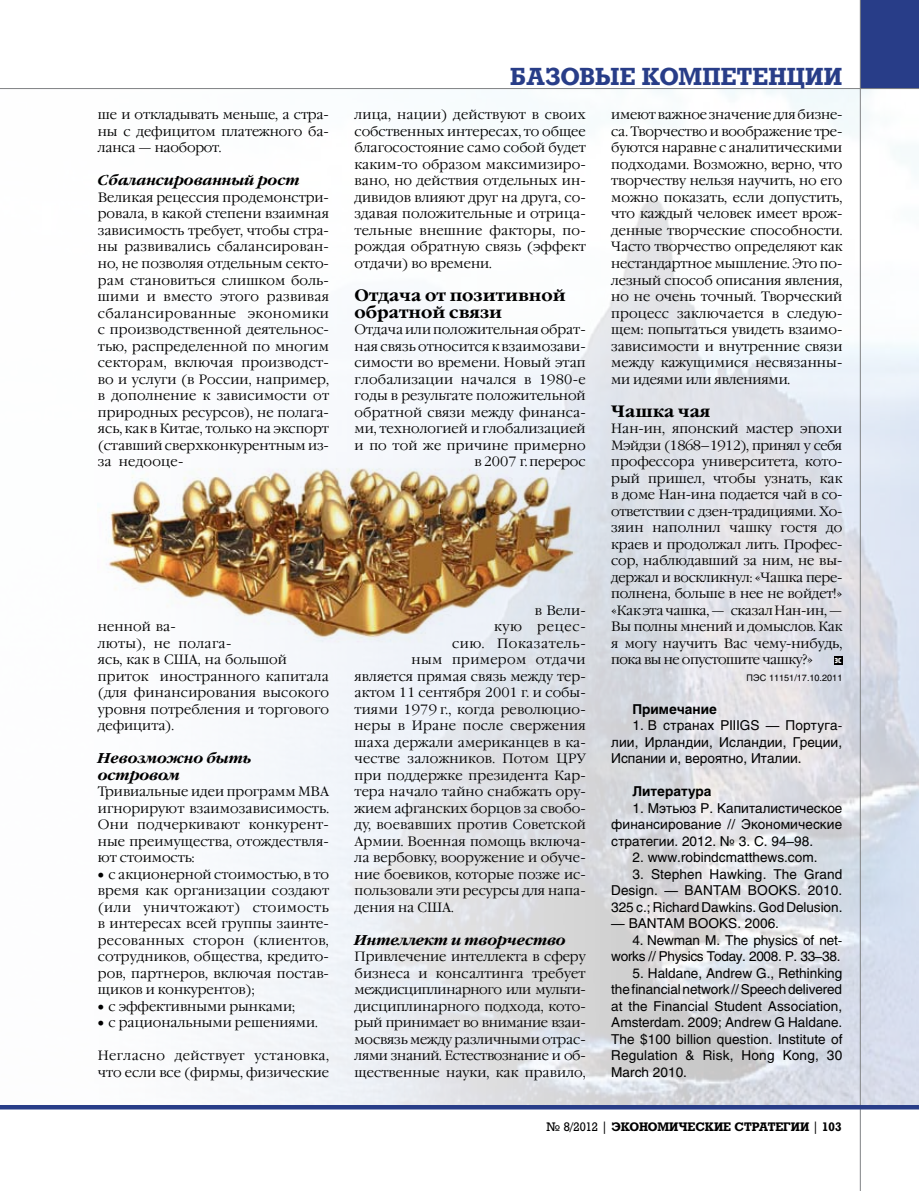
<style>
.page{position:relative;width:919px;height:1191px;background:#fff}
.page>*{position:absolute;margin:0;border:0;box-sizing:border-box;transform-origin:0 0}
.t1{font:700 24px "Rodeo";letter-spacing:.01em;color:#283d88}
.t2{font:700 16.5px/16.5px "Garamond C";color:#000}
.t3{font:italic 700 14.25px/16.5px "Garamond C";color:#000}
.t4{font:300 13.5px/16.5px "Garamond C";letter-spacing:.005em;color:#000;text-align:justify}
.t5{font:13.5px/16.5px "Helios";color:#000;text-align:justify}
.t6{font:300 13.5px/16.5px "Garamond C";letter-spacing:.03em;color:#000}
.t7{font:13.5px/16.5px "Helios";letter-spacing:-.025em;color:#000;text-align:right}
.t8{font:700 13.5px "Helios";color:#000}
.t9{font:300 13.5px "Garamond C";letter-spacing:.04em;color:#000}
.t10{font:300 13.5px "Garamond C";letter-spacing:.055em;color:#000}
.t11{font:700 12px "Rodeo";color:#000}
.t12{font:12px "Rodeo";color:#000}
.t13{font:9px "Helios";color:#000}
.t14{font:9px "Hermes C";color:#fff}
.s1{font-weight:700}
.s2{font-weight:400}
</style>
<div class="page">
<img style="left:217px;top:89px;width:701px;height:1016px">
<div style="left:859px;top:0;width:59px;height:89px;background:#283d88"></div>
<hr style="left:0;top:88px;width:918px;height:1px;background:#808284">
<hr style="left:859px;top:0;width:1px;height:1191px;background:#808284">
<hr style="left:0;top:1105px;width:918px;height:4px;background:#283d88">
<img style="left:106px;top:453px;width:479px;height:208px">
<div style="left:833px;top:656px;width:9px;height:8px;background:#000"></div>
<p class="t4" style="left:98px;top:107px;width:233px">ше и откладывать меньше, а стра&shy;ны с дефицитом платежного ба&shy;ланса — наоборот.</p>
<p class="t3" style="left:98px;top:173px;width:203px">Сбалансированный рост</p>
<p class="t4" style="left:98px;top:190px;width:233px">Великая рецессия продемонстри&shy;ровала, в какой степени взаимная зависимость требует, чтобы стра&shy;ны развивались сбалансирован&shy;но, не позволяя отдельным секто&shy;рам становиться слишком боль&shy;шими и вместо этого развивая сбалансированные экономики с производственной деятельнос&shy;тью, распределенной по многим секторам, включая производст&shy;во и услуги (в России, например, в дополнение к зависимости от природных ресурсов), не полага&shy;ясь, как в Китае, только на экспорт (ставший сверхконкурентным из&shy;за недооце-</p>
<p class="t4" style="left:98px;top:619px;width:233px;text-align:left">ненной ва-<br>люты), не полага-<br>ясь, как в США, на большой приток иностранного капитала (для финансирования высокого уровня потребления и торгового дефицита).</p>
<p class="t3" style="left:98px;top:751px;width:155px">Невозможно быть островом</p>
<p class="t4" style="left:98px;top:784px;width:233px">Тривиальные идеи программ MBA игнорируют взаимозависимость.<br>Они подчеркивают конкурент&shy;ные преимущества, отождествля&shy;ют стоимость:</p>
<p class="t4" style="left:98px;top:866px;width:233px">• с акционерной стоимостью, в то время как организации создают (или уничтожают) стоимость в интересах всей группы заинте&shy;ресованных сторон (клиентов, сотрудников, общества, кредито&shy;ров, партнеров, включая постав&shy;щиков и конкурентов);</p>
<p class="t4" style="left:98px;top:998px;width:199px">• с эффективными рынками;</p>
<p class="t4" style="left:98px;top:1015px;width:221px">• с рациональными решениями.</p>
<p class="t6" style="left:98px;top:1048px;width:232px">Негласно действует установка, что если все (фирмы, физические</p>
<h1 class="t1" style="left:510px;top:62px;width:314px">Базовые компетенции</h1>
<p class="t4" style="left:354px;top:107px;width:233px">лица, нации) действуют в своих собственных интересах, то общее благосостояние само собой будет каким-то образом максимизиро&shy;вано, но действия отдельных ин&shy;дивидов влияют друг на друга, со&shy;здавая положительные и отрица&shy;тельные внешние факторы, по&shy;рождая обратную связь (эффект отдачи) во времени.</p>
<p class="t2" style="left:354px;top:287px;width:213px">Отдача от позитивной обратной связи</p>
<p class="t4" style="left:354px;top:322px;width:233px;text-align:right">Отдача или положительная обрат&shy;ная связь относится к взаимозави&shy;симости во времени. Новый этап глобализации начался в 1980-е годы в результате положительной обратной связи между финанса&shy;ми, технологией и глобализацией и по той же причине примерно в 2007 г. перерос</p>
<p class="t4" style="left:534px;top:602px;width:53px">в Вели-</p>
<p class="t10" style="left:494px;top:619px;width:93px">кую рецес-</p>
<p class="t9" style="left:452px;top:635px;width:135px">сию. Показатель-</p>
<p class="t6" style="left:411px;top:652px;width:175px">ным примером отдачи</p>
<p class="t4" style="left:354px;top:668px;width:233px">является прямая связь между тер-</p>
<p class="t4" style="left:354px;top:685px;width:233px">актом 11 сентября 2001 г. и собы-</p>
<p class="t4" style="left:354px;top:701px;width:233px">тиями 1979 г., когда революцио-</p>
<p class="t4" style="left:354px;top:718px;width:233px">неры в Иране после свержения</p>
<p class="t4" style="left:354px;top:734px;width:233px">шаха держали американцев в ка-</p>
<p class="t4" style="left:354px;top:751px;width:233px">честве заложников. Потом ЦРУ</p>
<p class="t4" style="left:354px;top:767px;width:233px">при поддержке президента Кар-</p>
<p class="t4" style="left:354px;top:784px;width:233px">тера начало тайно снабжать ору-</p>
<p class="t4" style="left:354px;top:800px;width:233px">жием афганских борцов за свобо-</p>
<p class="t4" style="left:354px;top:817px;width:233px">ду, воевавших против Советской</p>
<p class="t4" style="left:354px;top:833px;width:233px">Армии. Военная помощь включа-</p>
<p class="t4" style="left:354px;top:850px;width:233px">ла вербовку, вооружение и обуче-</p>
<p class="t4" style="left:354px;top:866px;width:233px">ние боевиков, которые позже ис-</p>
<p class="t4" style="left:354px;top:883px;width:233px">пользовали эти ресурсы для напа-</p>
<p class="t4" style="left:354px;top:899px;width:101px">дения на США.</p>
<p class="t3" style="left:354px;top:932px;width:212px">Интеллект и творчество</p>
<p class="t4" style="left:354px;top:949px;width:233px">Привлечение интеллекта в сферу бизнеса и консалтинга требует междисциплинарного или мульти&shy;дисциплинарного подхода, кото&shy;рый принимает во внимание взаи&shy;мосвязь между различными отрас&shy;лями знаний. Естествознание и об&shy;щественные науки, как правило,</p>
<p class="t4" style="left:611px;top:107px;width:233px">имеют важное значение для бизне&shy;са. Творчество и воображение тре&shy;буются наравне с аналитическими подходами. Возможно, верно, что творчеству нельзя научить, но его можно показать, если допустить, что каждый человек имеет врож&shy;денные творческие способности.<br>Часто творчество определяют как нестандартное мышление. Это по&shy;лезный способ описания явления, но не очень точный. Творческий процесс заключается в следую&shy;щем: попытаться увидеть взаимо&shy;зависимости и внутренние связи между кажущимися несвязанны&shy;ми идеями или явлениями.</p>
<p class="t2" style="left:611px;top:403px;width:101px">Чашка чая</p>
<p class="t4" style="left:611px;top:421px;width:233px">Нан-ин, японский мастер эпохи Мэйдзи (1868–1912), принял у себя профессора университета, кото&shy;рый пришел, чтобы узнать, как в доме Нан-ина подается чай в со&shy;ответствии с дзен-традициями. Хо&shy;зяин наполнил чашку гостя до краев и продолжал лить. Профес&shy;сор, наблюдавший за ним, не вы&shy;держал и воскликнул: «Чашка пере&shy;полнена, больше в нее не войдет!» «Как эта чашка, — сказал Нан-ин, — Вы полны мнений и домыслов. Как я могу научить Вас чему-нибудь, пока вы не опустошите чашку?»</p>
<p class="t14" style="left:834px;top:654px;width:8px">эс</p>
<p class="t13" style="left:746px;top:672px;width:97px">ПЭС 11151/17.10.2011</p>
<p class="t8" style="left:632px;top:701px;width:86px">Примечание</p>
<p class="t5" style="left:611px;top:717px;width:233px;text-indent:21px">1. В странах PIIIGS — Португа&shy;лии, Ирландии, Исландии, Греции, Испании и, вероятно, Италии.</p>
<p class="t8" style="left:632px;top:783px;width:81px">Литература</p>
<p class="t5" style="left:611px;top:799px;width:233px;text-indent:21px">1. Мэтьюз Р. Капиталистическое финансирование // Экономические стратегии. 2012. № 3. С. 94–98.</p>
<p class="t5" style="left:632px;top:849px;width:186px">2. www.robindcmatthews.com.</p>
<p class="t5" style="left:611px;top:865px;width:233px;text-indent:21px">3. Stephen Hawking. The Grand Design. — BANTAM BOOKS. 2010.<br>325 с.; Richard Dawkins. God Delusion.</p>
<p class="t5" style="left:611px;top:915px;width:169px">— BANTAM BOOKS. 2006.</p>
<p class="t7" style="left:611px;top:931px;width:231px">4. Newman M. The physics of net&shy;works // Physics Today. 2008. P. 33–38.</p>
<p class="t5" style="left:611px;top:964px;width:233px;text-indent:21px">5. Haldane, Andrew G., Rethinking the financial network // Speech delivered at the Financial Student Association, Amsterdam. 2009; Andrew G Haldane.<br>The $100 billion question. Institute of Regulation &amp; Risk, Hong Kong, 30<br>March 2010.</p>
<p class="t12" style="left:546px;top:1120px;width:85px">№ 8/2012 | <span class="s1">ЭКОНОМ</span></p>
<p class="t11" style="left:669px;top:1119px;width:28px">ИЧЕСК</p>
<p class="t11" style="left:714px;top:1119px;width:30px">ИЕ СТР</p>
<p class="t11" style="left:758px;top:1119px;width:83px">АТЕГИИ <span class="s2">|</span> 103</p>
</div>
